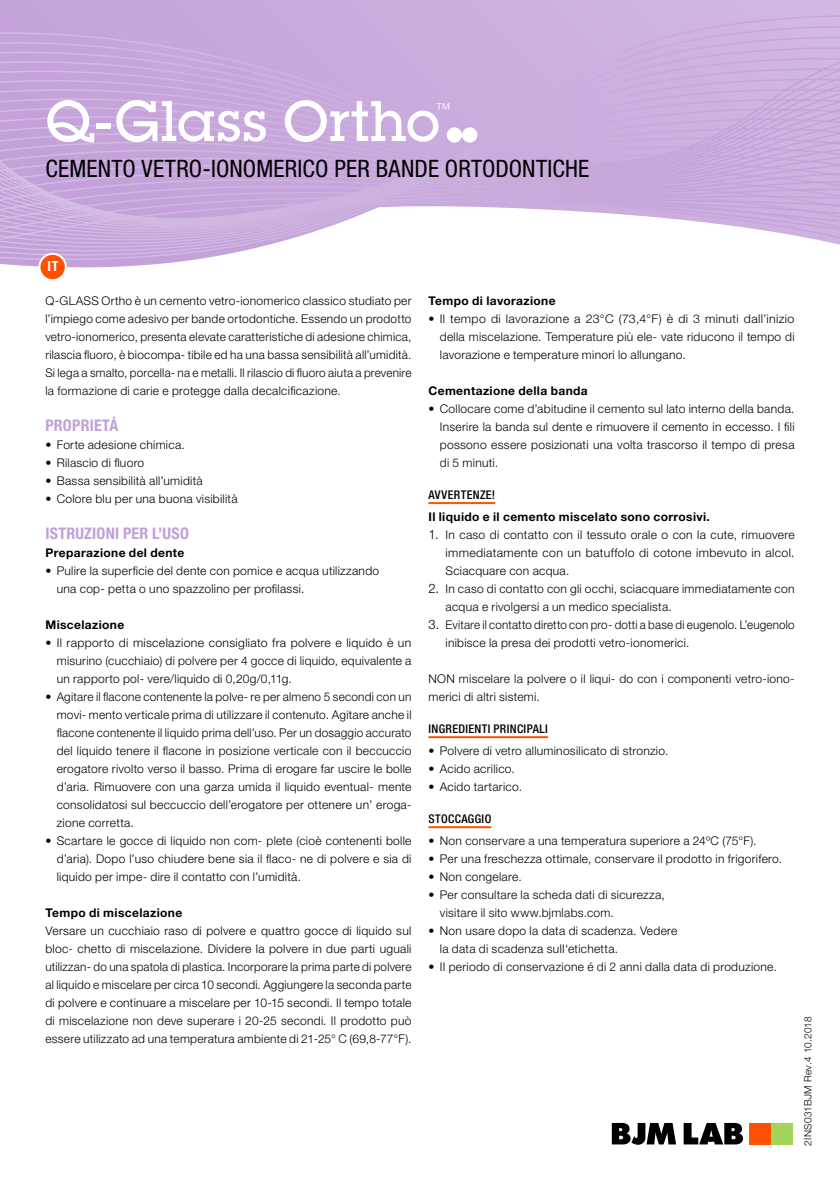
<style>
.page{position:relative;width:840px;height:1191px;background:#fff}
.page>*{position:absolute;margin:0;border:0;box-sizing:border-box;transform-origin:0 0}
.t1{font:500 56px "Lubalin Graph Std";letter-spacing:-.01em;color:#fff}
.t2{font:condensed 24px "Helvetica Neue LT Std";letter-spacing:.005em;color:#000}
.t3{font:700 condensed 16px "Helvetica Neue LT Std";letter-spacing:.015em;color:#c29fd8}
.t4{font:300 15.2px "Helvetica Neue LT Std";color:#fff}
.t5{font:700 condensed 14px "Helvetica Neue LT Std";color:#fff}
.t6{font:300 13px "Helvetica Neue LT Std";color:#000}
.t7{font:300 12px/18px "Helvetica Neue LT Std";letter-spacing:.025em;color:#000}
.t8{font:700 12px "Helvetica Neue LT Std";letter-spacing:.03em;color:#000}
.t9{font:500 condensed 12px "Helvetica Neue LT Std";letter-spacing:.03em;color:#000}
.t10{font:300 10px "Helvetica Neue LT Std";letter-spacing:.035em;color:#000}
</style>
<div class="page">
<svg style="left:0;top:262px;width:176px;height:6px"></svg>
<svg style="left:0;top:13px;width:839px;height:249px;background:#d0b5e0"></svg>
<svg style="left:446px;top:127px;width:31px;height:16px"></svg>
<hr style="left:428px;top:502px;width:67px;height:2px;background:#ff5100">
<hr style="left:428px;top:736px;width:119px;height:2px;background:#ff5100">
<hr style="left:428px;top:826px;width:63px;height:2px;background:#ff5100">
<div style="left:39px;top:254px;width:27px;height:26px;background:#ff5100;border-radius:50%"></div>
<div style="left:38px;top:253px;width:29px;height:28px;border:2px solid #fff;border-radius:50%"></div>
<svg style="left:611px;top:1123px;width:64px;height:21px"></svg>
<svg style="left:683px;top:1123px;width:59px;height:21px"></svg>
<div style="left:748px;top:1123px;width:22px;height:21px;background:#ff5100"></div>
<div style="left:770px;top:1123px;width:21px;height:21px;background:#a2d45e"></div>
<h1 class="t1" style="left:45px;top:86px;width:396px">Q-Glass Ortho</h1>
<p class="t4" style="left:435px;top:100px;width:17px">TM</p>
<h2 class="t2" style="left:45px;top:155px;width:545px">CEMENTO VETRO-IONOMERICO PER BANDE ORTODONTICHE</h2>
<p class="t5" style="left:47px;top:258px;width:12px">IT</p>
<p class="t7" style="left:45px;top:291px;width:367px;text-align:right">Q-GLASS Ortho ̀e un cemento vetro-ionomerico classico studiato per ’l impiego come adesivo per bande ortodontiche. Essendo un prodotto vetro-ionomerico, presenta elevate caratteristiche di adesione chimica, ̀.</p>
<p class="t7" style="left:45px;top:345px;width:367px">rilascia fluoro ̀e, biocompa- tibile ed ha una bassa sensibilita<br>Si lega a smalto, porcella- na e metalli Il. rilascio di fluoro aiuta a prevenire la formazione di carie e protegge dalla decalcificazione.</p>
<h3 class="t3" style="left:45px;top:416px;width:74px">PROPRIETÁ</h3>
<p class="t7" style="left:45px;top:435px;width:141px">• Forte adesione chimica.</p>
<p class="t7" style="left:45px;top:453px;width:100px">• Rilascio di fluoro</p>
<p class="t7" style="left:196px;top:471px;width:8px">̀</p>
<p class="t7" style="left:347px;top:345px;width:63px">̀ all’umidita</p>
<p class="t7" style="left:45px;top:471px;width:102px">• Bassa sensibilita</p>
<p class="t7" style="left:140px;top:471px;width:65px">̀ all’umidita</p>
<p class="t7" style="left:45px;top:489px;width:193px">• Colore blu per una buona visibilita</p>
<h3 class="t3" style="left:45px;top:524px;width:145px">ISTRUZIONI PER ’L USO</h3>
<p class="t8" style="left:45px;top:545px;width:140px">Preparazione del dente</p>
<p class="t7" style="left:57px;top:561px;width:324px;text-indent:-11px">• Pulire la superficie del dente con pomice e acqua utilizzando una cop- petta o uno spazzolino per profilassi.</p>
<p class="t8" style="left:45px;top:617px;width:80px">Miscelazione</p>
<p class="t7" style="left:57px;top:633px;width:356px;text-align:justify;text-indent:-11px">• Il rapporto di miscelazione consigliato fra polvere e liquido ̀e un misurino (cucchiaio) di polvere per 4 gocce di liquido, equivalente a un rapporto pol- vere/liquido di 0,20g/0,11 .g</p>
<p class="t7" style="left:57px;top:687px;width:356px;text-align:justify;text-indent:-11px">• Agitare il flacone contenente la polve re- per almeno 5 secondi con un movi- mento verticale prima di utilizzare il contenuto. Agitare anche il flacone contenente il liquido prima dell’uso. Per un dosaggio accurato del liquido tenere il flacone in posizione verticale con il beccuccio erogatore rivolto verso il basso. Prima di erogare far uscire le bolle ’d aria. Rimuovere con una garza umida il liquido eventual- mente</p>
<p class="t7" style="left:57px;top:813px;width:79px">zione corretta.</p>
<p class="t7" style="left:231px;top:489px;width:8px">̀</p>
<p class="t7" style="left:57px;top:795px;width:356px">consolidatosi sul beccuccio dell’erogatore per ottenere un’ eroga-</p>
<p class="t7" style="left:315px;top:831px;width:97px">̀ contenenti bolle</p>
<p class="t7" style="left:45px;top:831px;width:277px">• Scartare le gocce di liquido non com- plete (cioe</p>
<p class="t7" style="left:57px;top:849px;width:356px">’d aria .) Dopo ’l uso chiudere bene sia il flaco- ne di polvere e sia di</p>
<p class="t7" style="left:291px;top:867px;width:11px">̀.</p>
<p class="t7" style="left:57px;top:867px;width:242px">liquido per impe- dire il contatto con ’l umidita</p>
<p class="t8" style="left:45px;top:905px;width:138px">Tempo di miscelazione</p>
<p class="t7" style="left:45px;top:921px;width:367px;text-align:right">Versare un cucchiaio raso di polvere e quattro gocce di liquido sul bloc- chetto di miscelazione. Dividere la polvere in due parti uguali utilizzan- do una spatola di plastica. Incorporare la prima parte di polvere al liquido e miscelare per circa 10 secondi. Aggiungere la seconda parte di polvere e continuare a miscelare per 10-15 secondi Il. tempo totale ̀</p>
<p class="t7" style="left:45px;top:1011px;width:367px">di miscelazione non deve superare i 20-25 secondi Il. prodotto puo essere utilizzato ad una temperatura ambiente di 21-25° C (69,8-77° . (F</p>
<p class="t8" style="left:428px;top:293px;width:129px">Tempo di lavorazione</p>
<p class="t7" style="left:428px;top:309px;width:367px;text-align:right">• Il tempo di lavorazione a 23°C (73,4°F) ̀e di 3 minuti dall’inizio ̀ ele- vate riducono il tempo di</p>
<p class="t7" style="left:439px;top:327px;width:247px">della miscelazione. Temperature piu lavorazione e temperature minori lo allungano.</p>
<p class="t8" style="left:428px;top:383px;width:161px">Cementazione della banda</p>
<p class="t7" style="left:439px;top:399px;width:356px;text-align:justify;text-indent:-11px">• Collocare come ’d abitudine il cemento sul lato interno della banda.<br>Inserire la banda sul dente e rimuovere il cemento in eccesso I. fili possono essere posizionati una volta trascorso il tempo di presa di 5 minuti.</p>
<p class="t9" style="left:428px;top:487px;width:68px">AVVERTENZE!</p>
<p class="t8" style="left:428px;top:509px;width:283px">Il liquido ile cemento miscelato sono corrosivi.</p>
<p class="t7" style="left:445px;top:525px;width:350px">In caso di contatto con il tessuto orale o con la cute, rimuovere</p>
<p class="t6" style="left:428px;top:526px;width:12px">1.</p>
<p class="t7" style="left:445px;top:543px;width:350px">immediatamente con un batuffolo di cotone imbevuto in alcol.<br>Sciacquare con acqua.<br>In caso di contatto con gli occhi, sciacquare immediatamente con</p>
<p class="t6" style="left:428px;top:580px;width:12px">2.</p>
<p class="t7" style="left:445px;top:597px;width:350px">acqua e rivolgersi a un medico specialista.<br>Evitare il contatto diretto con pro- dotti a base di eugenolo ’L. eugenolo</p>
<p class="t6" style="left:428px;top:616px;width:12px">3.</p>
<p class="t7" style="left:445px;top:633px;width:245px">inibisce la presa dei prodotti vetro-ionomerici.</p>
<p class="t7" style="left:428px;top:669px;width:367px">NON miscelare la polvere ilo liqui- do con i componenti vetro-iono-</p>
<p class="t9" style="left:428px;top:721px;width:121px">INGREDIENTI PRINCIPALI</p>
<p class="t7" style="left:428px;top:741px;width:241px">• Polvere di vetro alluminosilicato di stronzio.</p>
<p class="t7" style="left:428px;top:759px;width:88px">• Acido acrilico.</p>
<p class="t7" style="left:428px;top:777px;width:95px">• Acido tartarico.</p>
<p class="t9" style="left:428px;top:811px;width:64px">STOCCAGGIO</p>
<p class="t7" style="left:428px;top:831px;width:329px">• Non conservare a una temperatura superiore a 24ºC (75° . (F</p>
<p class="t7" style="left:428px;top:849px;width:355px">• Per una freschezza ottimale, conservare il prodotto in frigorifero.</p>
<p class="t7" style="left:428px;top:867px;width:95px">• Non congelare.</p>
<p class="t7" style="left:439px;top:885px;width:226px;text-indent:-11px">• Per consultare la scheda dati di sicurezza, visitare il sito www.bjmlabs.com.</p>
<p class="t7" style="left:439px;top:921px;width:239px;text-indent:-11px">• Non usare dopo la data di scadenza. Vedere la data di scadenza suII‘etichetta.</p>
<p class="t7" style="left:428px;top:957px;width:349px">• II periodo di conservazione é di 2 anni dalla data di produzione.</p>
<p class="t7" style="left:428px;top:687px;width:113px">merici di altri sistemi.</p>
<p class="t10" style="left:801px;top:1145px;width:131px;rotate:-90deg">2INS031BJM Rev.4 10.2018</p>
</div>
